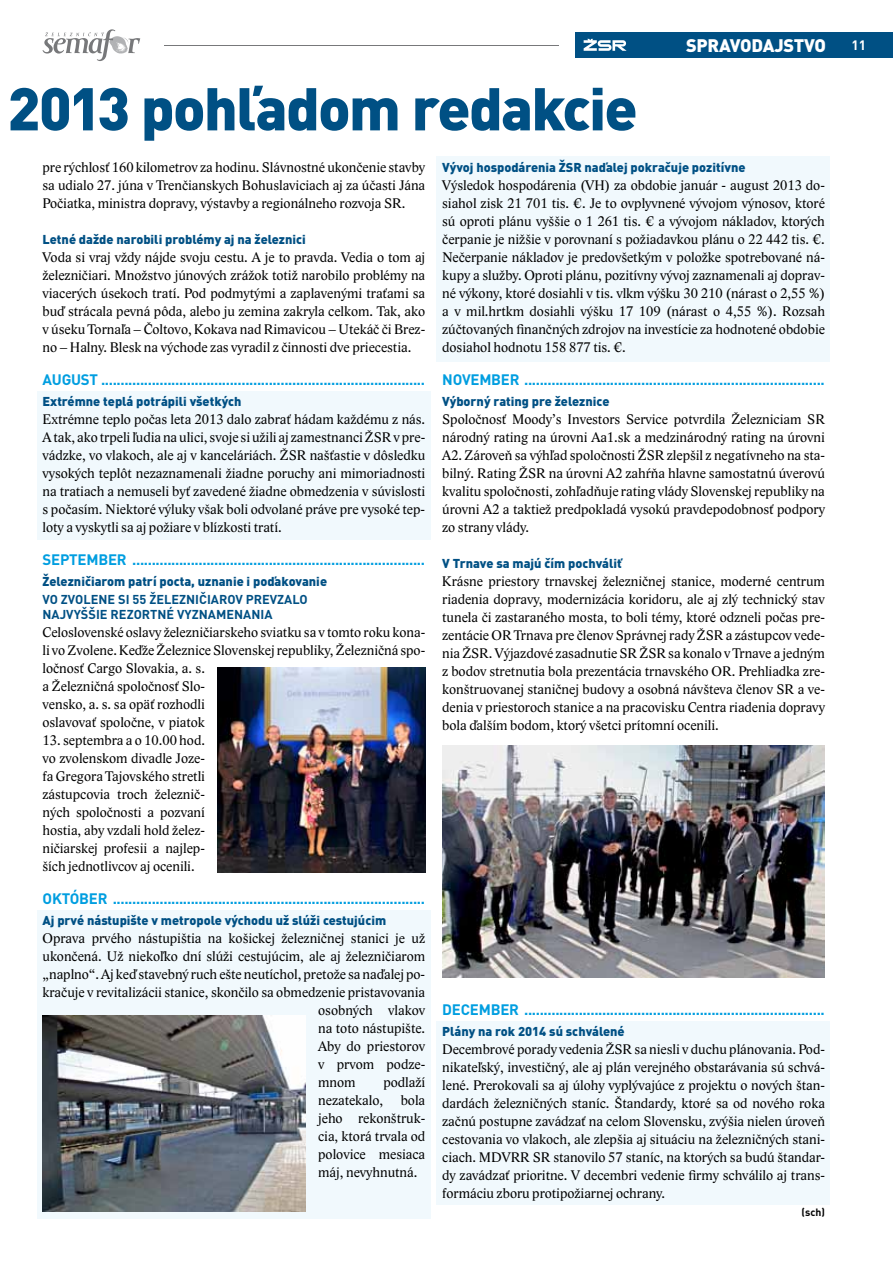
<style>
.page{position:relative;width:893px;height:1263px;background:#fff}
.page>*{position:absolute;margin:0;border:0;box-sizing:border-box;transform-origin:0 0}
.t1{font:900 59.4px "DIN Pro";letter-spacing:-.03em;color:#005084}
.t2{font:900 18px "DIN Pro";color:#fff}
.t3{font:700 15px "DIN Pro";letter-spacing:.08em;color:#009ee0}
.t4{font:14.25px/18px "Lido STF";color:#000;text-align:justify}
.t5{font:700 13.5px "DIN Pro";color:#fff}
.t6{font:900 12.75px "DIN Pro";color:#005084}
.t7{font:700 12.75px/15px "DIN Pro";color:#005084}
.t8{font:700 10.5px "DIN Pro";color:#000}
</style>
<div class="page">
<svg style="left:43px;top:29px;width:97px;height:32px"></svg>
<hr style="left:164px;top:45px;width:394px;height:1px;background:#77787a">
<div style="left:37px;top:391px;width:394px;height:149px;background:#f1f9fd"></div>
<div style="left:37px;top:910px;width:394px;height:308px;background:#f1f9fd"></div>
<div style="left:436px;top:156px;width:394px;height:206px;background:#f1f9fd"></div>
<div style="left:436px;top:1020px;width:394px;height:184px;background:#f1f9fd"></div>
<div style="left:575px;top:32px;width:318px;height:26px;background:#005084"></div>
<svg style="left:584px;top:39px;width:43px;height:12px"></svg>
<img style="left:442px;top:746px;width:383px;height:232px">
<img style="left:218px;top:668px;width:207px;height:205px">
<img style="left:43px;top:1016px;width:262px;height:196px">
<p class="t2" style="left:686px;top:33px;width:12px">spravodajstvo</p>
<p class="t5" style="left:852px;top:36px;width:16px">11</p>
<h1 class="t1" style="left:7px;top:69px;width:632px">2013 pohľadom redakcie</h1>
<p class="t4" style="left:43px;top:159px;width:384px">pre rýchlosť 160 kilometrov za hodinu. Slávnostné ukončenie stavby sa udialo 27. júna v Trenčianskych Bohuslaviciach aj za účasti Jána Počiatka, ministra dopravy, výstavby a regionálneho rozvoja SR.</p>
<p class="t6" style="left:43px;top:231px;width:265px">Letné dažde narobili problémy aj na železnici</p>
<p class="t4" style="left:43px;top:249px;width:384px">Voda si vraj vždy nájde svoju cestu. A je to pravda. Vedia o tom aj železničiari. Množstvo júnových zrážok totiž narobilo problémy na viacerých úsekoch tratí. Pod podmytými a zaplavenými traťami sa buď strácala pevná pôda, alebo ju zemina zakryla celkom. Tak, ako v úseku Tornaľa – Čoltovo, Kokava nad Rimavicou – Utekáč či Brez&shy;no – Halny. Blesk na východe zas vyradil z činnosti dve priecestia.</p>
<p class="t3" style="left:43px;top:369px;width:20px">AUGUST</p>
<p class="t3" style="left:101px;top:369px;width:326px">...................................................................................</p>
<p class="t6" style="left:43px;top:393px;width:200px">Extrémne teplá potrápili všetkých</p>
<p class="t4" style="left:43px;top:411px;width:384px">Extrémne teplo počas leta 2013 dalo zabrať hádam každému z nás.<br>Atak, ako trpeli ľudia na ulici, svoje si užili aj zamestnanci ŽSR v pre&shy;vádzke, vo vlakoch, ale aj v kanceláriách. ŽSR našťastie v dôsledku vysokých teplôt nezaznamenali žiadne poruchy ani mimoriadnosti na tratiach a nemuseli byť zavedené žiadne obmedzenia v súvislosti s počasím. Niektoré výluky však boli odvolané práve pre vysoké tep&shy;loty a vyskytli sa aj požiare v blízkosti tratí.</p>
<p class="t3" style="left:43px;top:549px;width:384px">SEPTEMBER ...........................................................................</p>
<p class="t6" style="left:43px;top:573px;width:286px">Železničiarom patrí pocta, uznanie i poďakovanie</p>
<p class="t7" style="left:43px;top:591px;width:267px">VO ZVOLENE SI 55 ŽELEZNIČIAROV PREVZALO<br>NAJVYŠŠIE REZORTNÉ VYZNAMENANIA</p>
<p class="t4" style="left:43px;top:624px;width:384px;text-align:left">Celoslovenské oslavy železničiarskeho sviatku sa v tomto roku kona&shy;li vo Zvolene. Keďže Železnice Slovenskej republiky, Železničná spo&shy;ločnosť Cargo Slovakia, a. s.<br>a Železničná spoločnosť Slo-<br>vensko, a. s. sa opäť rozhodli<br>oslavovať spoločne, v piatok</p>
<p class="t4" style="left:43px;top:732px;width:164px">13. septembra a o 10.00 hod. vo zvolenskom divadle Joze&shy;fa Gregora Tajovského stretli zástupcovia troch železnič&shy;ných spoločnosti a pozvaní hostia, aby vzdali hold želez&shy;ničiarskej profesii a najlep&shy;ších jednotlivcov aj ocenili.</p>
<p class="t3" style="left:43px;top:888px;width:384px">OKTÓBER ................................................................................</p>
<p class="t6" style="left:43px;top:912px;width:345px">Aj prvé nástupište v metropole východu už slúži cestujúcim</p>
<p class="t4" style="left:43px;top:930px;width:384px">Oprava prvého nástupištia na košickej železničnej stanici je už</p>
<p class="t4" style="left:43px;top:948px;width:384px">ukončená. Už niekoľko dní slúži cestujúcim, ale aj železničiarom</p>
<p class="t4" style="left:43px;top:966px;width:384px">„naplno“. Aj keď stavebný ruch ešte neutíchol, pretože sa naďalej po-</p>
<p class="t4" style="left:43px;top:984px;width:384px">kračuje v revitalizácii stanice, skončilo sa obmedzenie pristavovania</p>
<p class="t4" style="left:318px;top:1002px;width:109px">osobných vlakov</p>
<p class="t4" style="left:318px;top:1020px;width:109px">na toto nástupište.</p>
<p class="t4" style="left:318px;top:1038px;width:109px">Aby do priestorov</p>
<p class="t4" style="left:318px;top:1056px;width:109px">v prvom podze-</p>
<p class="t4" style="left:318px;top:1074px;width:39px">mnom</p>
<p class="t6" style="left:442px;top:159px;width:305px">Vývoj hospodárenia ŽSR naďalej pokračuje pozitívne</p>
<p class="t4" style="left:442px;top:176px;width:384px">Výsledok hospodárenia (VH) za obdobie január - august 2013 do&shy;siahol zisk 21 701 tis. €. Je to ovplyvnené vývojom výnosov, ktoré sú oproti plánu vyššie o 1 261 tis. € a vývojom nákladov, ktorých čerpanie je nižšie v porovnaní s požiadavkou plánu o 22 442 tis. €.<br>Nečerpanie nákladov je predovšetkým v položke spotrebované ná&shy;kupy a služby. Oproti plánu, pozitívny vývoj zaznamenali aj doprav&shy;né výkony, ktoré dosiahli v tis. vlkm výšku 30 210 (nárast o 2,55 %) a v mil.hrtkm dosiahli výšku 17 109 (nárast o 4,55 %). Rozsah zúčtovaných finančných zdrojov na investície za hodnotené obdobie dosiahol hodnotu 158 877 tis. €.</p>
<p class="t3" style="left:442px;top:369px;width:384px">NOVEMBER .............................................................................</p>
<p class="t6" style="left:442px;top:393px;width:169px">Výborný rating pre železnice</p>
<p class="t4" style="left:442px;top:410px;width:384px">Spoločnosť Moody’s Investors Service potvrdila Železniciam SR národný rating na úrovni Aa1.sk a medzinárodný rating na úrovni A2. Zároveň sa výhľad spoločnosti ŽSR zlepšil z negatívneho na sta&shy;bilný. Rating ŽSR na úrovni A2 zahŕňa hlavne samostatnú úverovú kvalitu spoločnosti, zohľadňuje rating vlády Slovenskej republiky na úrovni A2 a taktiež predpokladá vysokú pravdepodobnosť podpory zo strany vlády.</p>
<p class="t6" style="left:442px;top:555px;width:181px">V Trnave sa majú čím pochváliť</p>
<p class="t4" style="left:442px;top:572px;width:384px">Krásne priestory trnavskej železničnej stanice, moderné centrum riadenia dopravy, modernizácia koridoru, ale aj zlý technický stav tunela či zastaraného mosta, to boli témy, ktoré odzneli počas pre&shy;zentácie OR Trnava pre členov Správnej rady ŽSR a zástupcov vede&shy;nia ŽSR. Výjazdové zasadnutie SR ŽSR sa konalo v Trnave a jedným z bodov stretnutia bola prezentácia trnavského OR. Prehliadka zre&shy;konštruovanej staničnej budovy a osobná návšteva členov SR a ve&shy;denia v priestoroch stanice a na pracovisku Centra riadenia dopravy bola ďalším bodom, ktorý všetci prítomní ocenili.</p>
<p class="t3" style="left:442px;top:999px;width:384px">DECEMBER .............................................................................</p>
<p class="t6" style="left:442px;top:1023px;width:184px">Plány na rok 2014 sú schválené</p>
<p class="t4" style="left:442px;top:1040px;width:384px">Decembrové porady vedenia ŽSR sa niesli v duchu plánovania. Pod&shy;nikateľský, investičný, ale aj plán verejného obstarávania sú schvá&shy;lené. Prerokovali sa aj úlohy vyplývajúce z projektu o nových štan&shy;dardách železničných staníc. Štandardy, ktoré sa od nového roka začnú postupne zavádzať na celom Slovensku, zvýšia nielen úroveň cestovania vo vlakoch, ale zlepšia aj situáciu na železničných stani&shy;ciach. MDVRR SR stanovilo 57 staníc, na ktorých sa budú štandar&shy;dy zavádzať prioritne. V decembri vedenie firmy schválilo aj trans&shy;formáciu zboru protipožiarnej ochrany.</p>
<p class="t8" style="left:802px;top:1205px;width:25px">(SCH)</p>
<p class="t4" style="left:318px;top:1074px;width:109px;text-indent:65px">podlaží nezatekalo, bola jeho rekonštruk&shy;cia, ktorá trvala od polovice mesiaca máj, nevyhnutná.</p>
</div>
